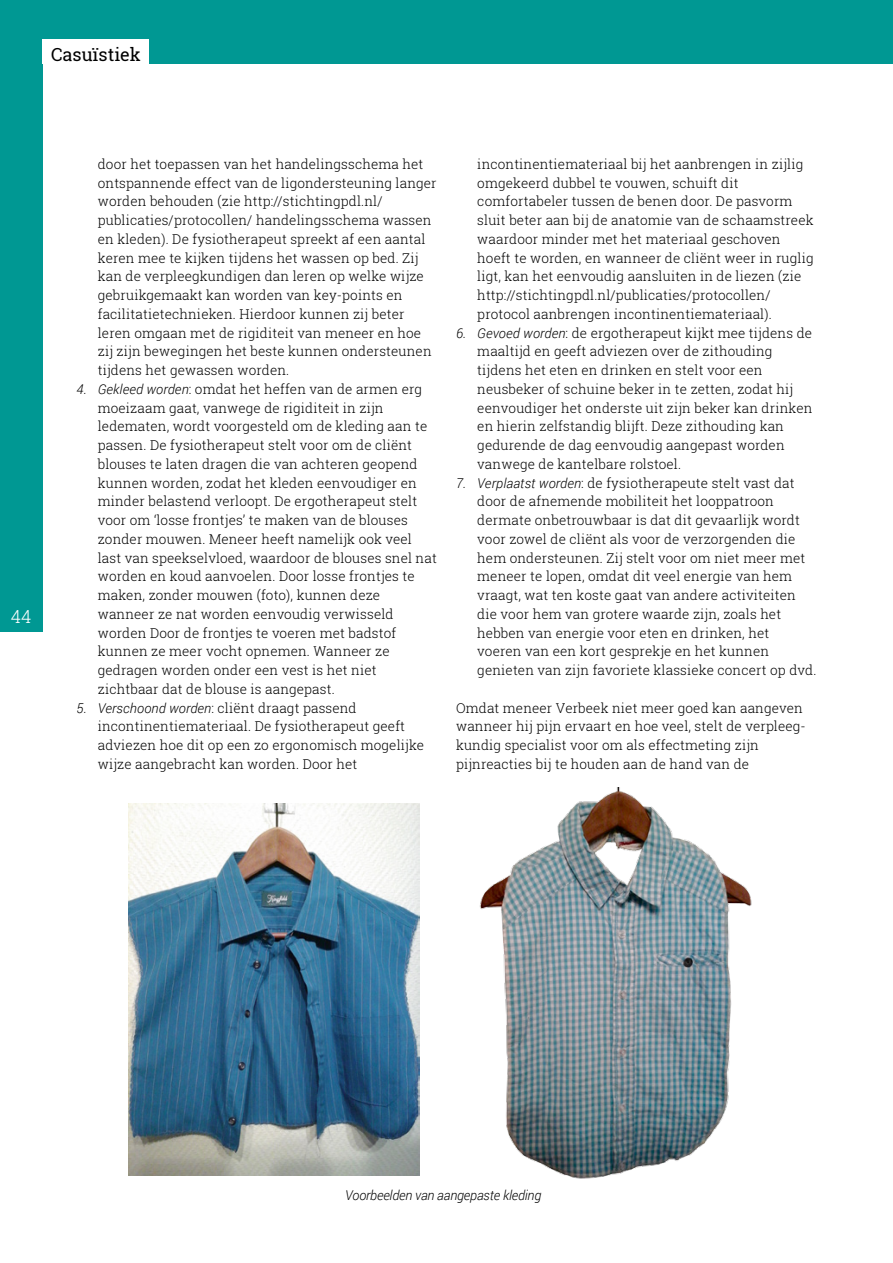
<style>
.page{position:relative;width:893px;height:1263px;background:#fff}
.page>*{position:absolute;margin:0;border:0;box-sizing:border-box;transform-origin:0 0}
.t1{font:18px "Roboto Slab";color:#000}
.t2{font:300 18px "Roboto Slab";color:#fff}
.t3{font:300 13.5px/18.8px "Roboto Slab";letter-spacing:.01em;color:#000}
.t4{font:italic 300 13.5px "Roboto";letter-spacing:-.01em;color:#000}
.s1{font-family:"Roboto";font-style:italic}
</style>
<div class="page">
<div style="left:0;top:0;width:43px;height:631px;background:#009893"></div>
<div style="left:0;top:0;width:893px;height:64px;background:#009893"></div>
<div style="left:43px;top:39px;width:106px;height:25px;background:#fff"></div>
<img style="left:479px;top:788px;width:273px;height:391px">
<img style="left:128px;top:803px;width:292px;height:373px">
<h1 class="t1" style="left:51px;top:42px;width:91px">Casuïstiek</h1>
<h1 class="t2" style="left:11px;top:604px;width:22px">44</h1>
<p class="t3" style="left:98px;top:154px;width:340px">door het toepassen van het handelingsschema het ontspannende effect van de ligondersteuning langer worden behouden (zie http://stichtingpdl.nl/ publicaties/protocollen/ handelingsschema wassen en kleden). De fysiotherapeut spreekt af een aantal keren mee te kijken tijdens het wassen op bed. Zij kan de verpleegkundigen dan leren op welke wijze gebruikgemaakt kan worden van key-points en facilitatietechnieken. Hierdoor kunnen zij beter leren omgaan met de rigiditeit van meneer en hoe zij zijn bewegingen het beste kunnen ondersteunen tijdens het gewassen worden.</p>
<p class="t3" style="left:98px;top:379px;width:341px;text-indent:-21px"><span class="s1">4. Gekleed worden</span>: omdat het heffen van de armen erg moeizaam gaat, vanwege de rigiditeit in zijn ledematen, wordt voorgesteld om de kleding aan te passen. De fysiotherapeut stelt voor om de cliënt blouses te laten dragen die van achteren geopend kunnen worden, zodat het kleden eenvoudiger en minder belastend verloopt. De ergotherapeut stelt voor om ‘losse frontjes’ te maken van de blouses zonder mouwen. Meneer heeft namelijk ook veel last van speekselvloed, waardoor de blouses snel nat worden en koud aanvoelen. Door losse frontjes te maken, zonder mouwen (foto), kunnen deze wanneer ze nat worden eenvoudig verwisseld worden Door de frontjes te voeren met badstof kunnen ze meer vocht opnemen. Wanneer ze gedragen worden onder een vest is het niet zichtbaar dat de blouse is aangepast.</p>
<p class="t3" style="left:98px;top:698px;width:328px;text-indent:-21px"><span class="s1">5. Verschoond worden</span>: cliënt draagt passend incontinentiemateriaal. De fysiotherapeut geeft adviezen hoe dit op een zo ergonomisch mogelijke wijze aangebracht kan worden. Door het</p>
<p class="t3" style="left:477px;top:154px;width:338px">incontinentiemateriaal bij het aanbrengen in zijlig omgekeerd dubbel te vouwen, schuift dit comfortabeler tussen de benen door. De pasvorm sluit beter aan bij de anatomie van de schaamstreek waardoor minder met het materiaal geschoven hoeft te worden, en wanneer de cliënt weer in ruglig ligt, kan het eenvoudig aansluiten in de liezen (zie http://stichtingpdl.nl/publicaties/protocollen/ protocol aanbrengen incontinentiemateriaal).</p>
<p class="t3" style="left:477px;top:323px;width:337px;text-indent:-21px"><span class="s1">6. Gevoed worden</span>: de ergotherapeut kijkt mee tijdens de maaltijd en geeft adviezen over de zithouding tijdens het eten en drinken en stelt voor een neusbeker of schuine beker in te zetten, zodat hij eenvoudiger het onderste uit zijn beker kan drinken en hierin zelfstandig blijft. Deze zithouding kan gedurende de dag eenvoudig aangepast worden vanwege de kantelbare rolstoel.</p>
<p class="t3" style="left:477px;top:473px;width:341px;text-indent:-21px"><span class="s1">7. Verplaatst worden</span>: de fysiotherapeute stelt vast dat door de afnemende mobiliteit het looppatroon dermate onbetrouwbaar is dat dit gevaarlijk wordt voor zowel de cliënt als voor de verzorgenden die hem ondersteunen. Zij stelt voor om niet meer met meneer te lopen, omdat dit veel energie van hem vraagt, wat ten koste gaat van andere activiteiten die voor hem van grotere waarde zijn, zoals het hebben van energie voor eten en drinken, het voeren van een kort gesprekje en het kunnen genieten van zijn favoriete klassieke concert op dvd.</p>
<p class="t3" style="left:456px;top:698px;width:351px">Omdat meneer Verbeek niet meer goed kan aangeven wanneer hij pijn ervaart en hoe veel, stelt de verpleeg&shy;kundig specialist voor om als effectmeting zijn pijnreacties bij te houden aan de hand van de</p>
<p class="t4" style="left:345px;top:1186px;width:197px">Voorbeelden van aangepaste kleding</p>
</div>
